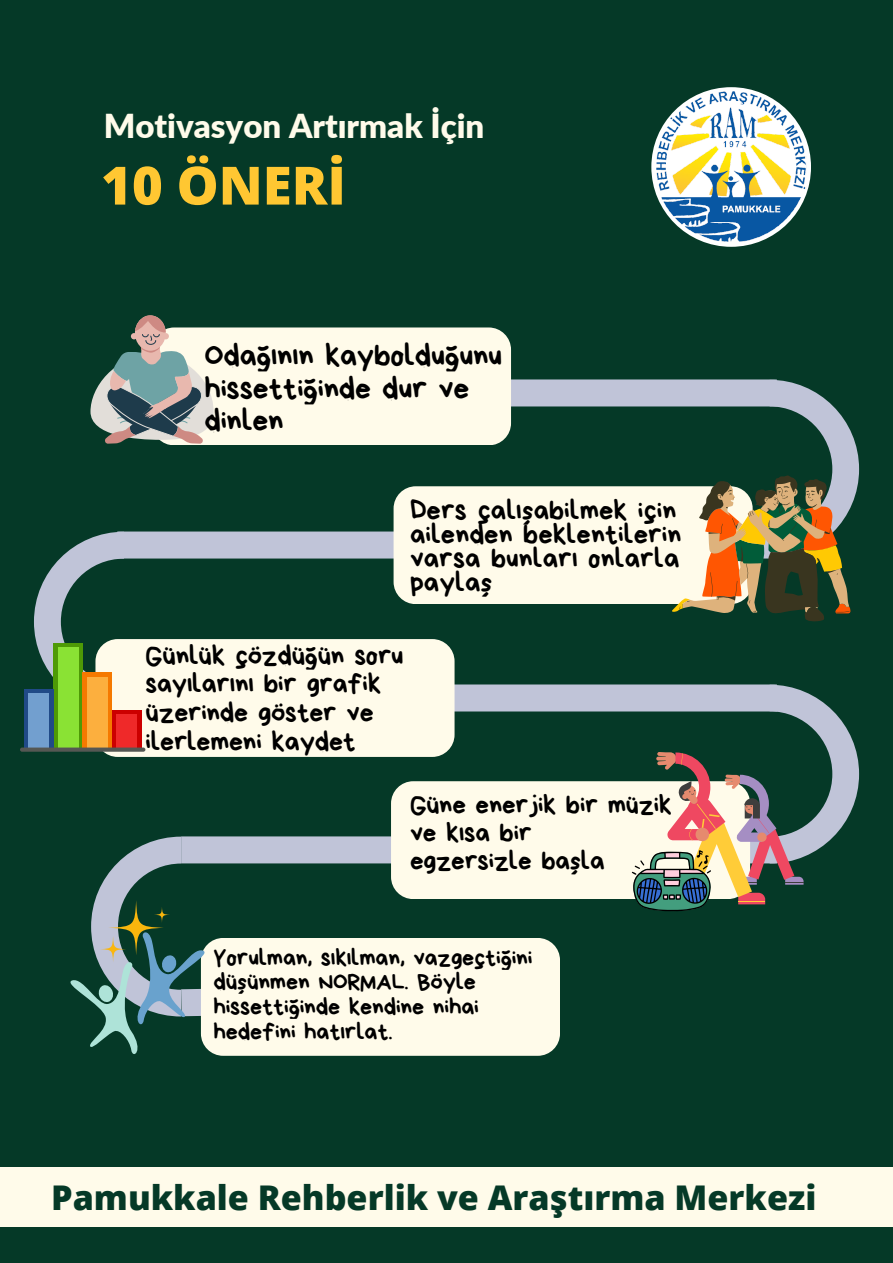
<style>
.page{position:relative;width:893px;height:1263px;background:#053927}
.page>*{position:absolute;margin:0;border:0;box-sizing:border-box;transform-origin:0 0}
.t1{font:800 52.8px "Open Sans";color:#ffc732}
.t2{font:800 34.05px "Open Sans";color:#053927}
.t3{font:900 33px "Lato";color:#fffbea}
.t4{font:31.5px/32.6px "Bryndan Write";letter-spacing:-.01em;color:#000}
.t5{font:28.5px/24.2px "Bryndan Write";color:#000}
.t6{font:27.75px/28.7px "Bryndan Write";letter-spacing:-.01em;color:#000}
.t7{font:27px "Bryndan Write";letter-spacing:-.01em;color:#000}
.t8{font:24px/24.8px "Bryndan Write";letter-spacing:-.01em;color:#000}
</style>
<div class="page">
<div style="left:0;top:1167px;width:893px;height:60px;background:#fffbea"></div>
<svg style="left:34px;top:532px;width:90px;height:145px"></svg>
<div style="left:117px;top:531px;width:659px;height:27px;background:#c0c4d8"></div>
<div style="left:204px;top:379px;width:573px;height:27px;background:#c0c4d8"></div>
<div style="left:95px;top:684px;width:682px;height:27px;background:#c0c4d8"></div>
<div style="left:201px;top:938px;width:359px;height:118px;background:#fffbea;border-radius:22px"></div>
<div style="left:391px;top:781px;width:359px;height:118px;background:#fffbea;border-radius:22px"></div>
<div style="left:95px;top:639px;width:359px;height:118px;background:#fffbea;border-radius:22px"></div>
<div style="left:393px;top:486px;width:359px;height:118px;background:#fffbea;border-radius:22px"></div>
<div style="left:152px;top:327px;width:359px;height:118px;background:#fffbea;border-radius:22px"></div>
<div style="left:651px;top:87px;width:160px;height:160px;background:#fff;border-radius:50%"></div>
<img style="left:656px;top:92px;width:150px;height:150px">
<svg style="left:90px;top:315px;width:124px;height:129px"></svg>
<svg style="left:671px;top:380px;width:188px;height:242px"></svg>
<div style="left:53px;top:643px;width:30px;height:104px;background:#4e9a06"></div>
<div style="left:83px;top:672px;width:29px;height:75px;background:#f57900"></div>
<div style="left:112px;top:710px;width:29px;height:37px;background:#c00"></div>
<div style="left:58px;top:647px;width:21px;height:100px;background:#8ae234"></div>
<div style="left:87px;top:676px;width:21px;height:71px;background:#fcaf3e"></div>
<div style="left:116px;top:714px;width:21px;height:33px;background:#ef2929"></div>
<div style="left:24px;top:689px;width:29px;height:58px;background:#204a87"></div>
<div style="left:28px;top:693px;width:21px;height:54px;background:#729fcf"></div>
<div style="left:20px;top:747px;width:125px;height:5px;background:#555753;border-radius:2px"></div>
<svg style="left:632px;top:685px;width:227px;height:226px"></svg>
<svg style="left:70px;top:837px;width:461px;height:219px"></svg>
<svg style="left:108px;top:900px;width:56px;height:55px"></svg>
<svg style="left:100px;top:936px;width:26px;height:26px"></svg>
<svg style="left:154px;top:907px;width:16px;height:16px"></svg>
<p class="t3" style="left:104px;top:105px;width:382px">Motivasyon Artırmak İçin</p>
<p class="t1" style="left:101px;top:148px;width:246px">10 ÖNERİ</p>
<p class="t4" style="left:204px;top:339px;width:299px">Odağının kaybolduğunu hissettiğinde dur ve dinlen</p>
<p class="t5" style="left:410px;top:498px;width:273px">Ders çalışabilmek için ailenden beklentilerin varsa bunları onlarla paylaş</p>
<p class="t6" style="left:146px;top:641px;width:259px">Günlük çözdüğün soru sayılarını bir grafik üzerinde göster ve ilerlemeni kaydet</p>
<p class="t7" style="left:410px;top:791px;width:263px">Güne enerjik bir müzik</p>
<p class="t7" style="left:410px;top:819px;width:123px">ve kısa bir</p>
<p class="t7" style="left:410px;top:847px;width:196px">egzersizle başla</p>
<p class="t8" style="left:213px;top:945px;width:320px">Yorulman, sıkılman, vazgeçtiğini düşünmen NORMAL. Böyle hissettiğinde kendine nihai hedefini hatırlat.</p>
<p class="t2" style="left:51px;top:1174px;width:766px">Pamukkale Rehberlik ve Araştırma Merkezi</p>
</div>
